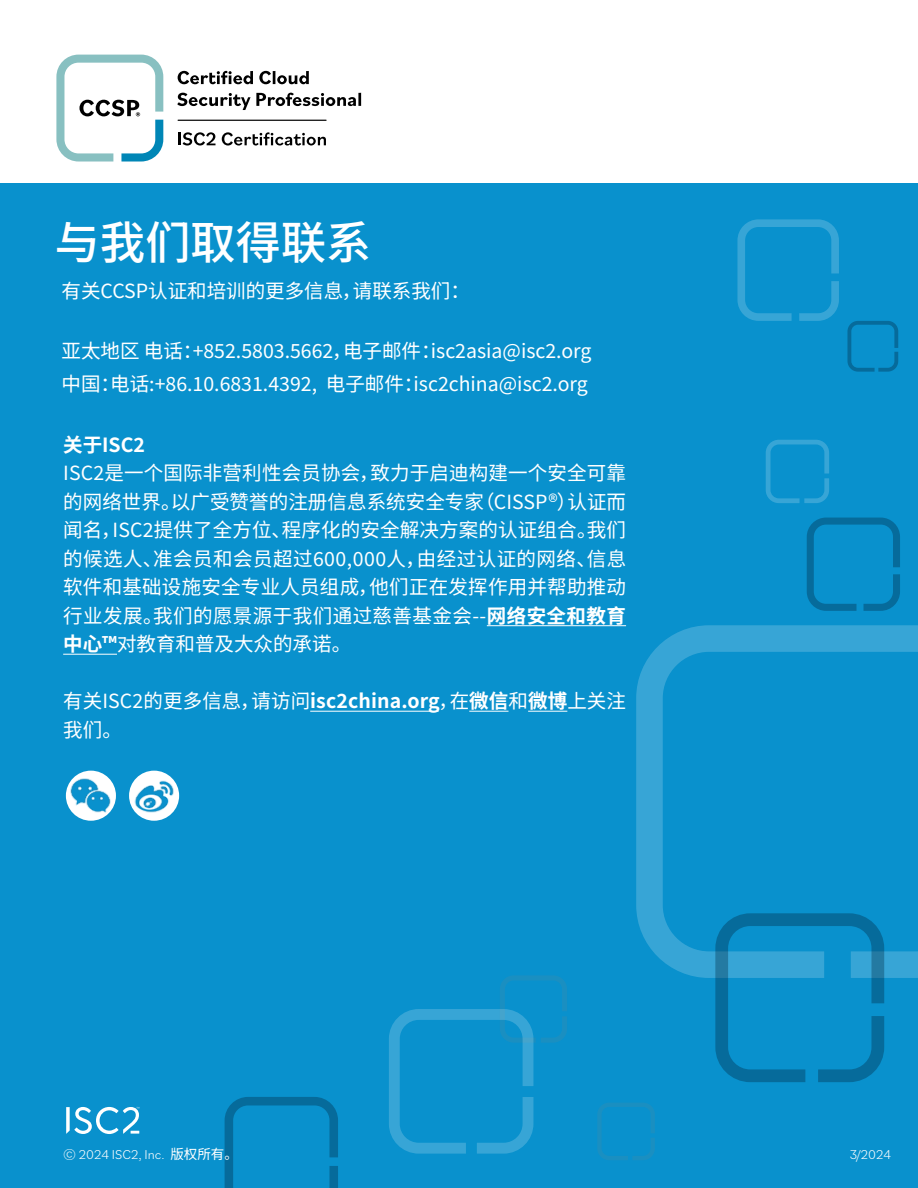
<style>
.page{position:relative;width:918px;height:1188px;background:#fff}
.page>*{position:absolute;margin:0;border:0;box-sizing:border-box;transform-origin:0 0}
.t1{font:100 45px "Noto Sans SC";letter-spacing:.005em;color:#fff}
.t2{font:100 19.5px/28.5px "Noto Sans SC";letter-spacing:.005em;color:#fff}
.t3{font:300 13.5px "Bilo";color:#fff}
.s1{font-family:"Noto Sans SC";font-weight:100}
</style>
<div class="page">
<div style="left:0;top:184px;width:918px;height:1004px;background:#0991cd"></div>
<svg style="left:636px;top:625px;width:282px;height:353px"></svg>
<svg style="left:225px;top:1097px;width:113px;height:91px"></svg>
<svg style="left:597px;top:1103px;width:58px;height:57px"></svg>
<svg style="left:715px;top:840px;width:203px;height:242px"></svg>
<svg style="left:807px;top:518px;width:93px;height:93px"></svg>
<svg style="left:389px;top:976px;width:178px;height:178px"></svg>
<svg style="left:766px;top:440px;width:63px;height:63px"></svg>
<svg style="left:737px;top:219px;width:102px;height:102px"></svg>
<svg style="left:847px;top:321px;width:51px;height:51px"></svg>
<hr style="left:487px;top:625px;width:139px;height:1px;background:#fff">
<hr style="left:63px;top:654px;width:54px;height:1px;background:#fff">
<hr style="left:310px;top:711px;width:129px;height:1px;background:#fff">
<hr style="left:469px;top:711px;width:40px;height:1px;background:#fff">
<hr style="left:528px;top:711px;width:39px;height:1px;background:#fff">
<svg style="left:178px;top:71px;width:75px;height:13px"></svg>
<svg style="left:259px;top:71px;width:50px;height:13px"></svg>
<svg style="left:177px;top:93px;width:184px;height:17px"></svg>
<svg style="left:178px;top:132px;width:38px;height:14px"></svg>
<svg style="left:222px;top:132px;width:104px;height:14px"></svg>
<svg style="left:56px;top:55px;width:107px;height:107px"></svg>
<hr style="left:178px;top:120px;width:149px;height:1px;background:#000">
<svg style="left:66px;top:1107px;width:73px;height:27px"></svg>
<img style="left:129px;top:771px;width:50px;height:50px;border-radius:25px">
<img style="left:66px;top:771px;width:50px;height:50px;border-radius:25px">
<h1 class="t1" style="left:55px;top:218px;width:318px">与我们取得联系</h1>
<p class="t2" style="left:62px;top:277px;width:410px">有关CCSP认证和培训的更多信息，请联系我们：</p>
<p class="t2" style="left:62px;top:335px;width:531px;line-height:33px">亚太地区 电话：+852.5803.5662，电子邮件：isc2asia@isc2.org中国：电话:+86.10.6831.4392, 电子邮件：isc2china@isc2.org</p>
<p class="t2" style="left:63px;top:431px;width:565px">关于ISC2<br>ISC2是一个国际非营利性会员协会，致力于启迪构建一个安全可靠的网络世界。以广受赞誉的注册信息系统安全专家（CISSP®）认证而闻名，ISC2提供了全方位、程序化的安全解决方案的认证组合。我们的候选人、准会员和会员超过600,000人，由经过认证的网络、信息软件和基础设施安全专业人员组成，他们正在发挥作用并帮助推动行业发展。我们的愿景源于我们通过慈善基金会--网络安全和教育中心™对教育和普及大众的承诺。</p>
<p class="t2" style="left:63px;top:687px;width:564px">有关ISC2的更多信息，请访问isc2china.org，在微信和微博上关注我们。</p>
<p class="t3" style="left:63px;top:1146px;width:176px">© 2024 ISC2, Inc. <span class="s1">版权所有。</span></p>
<p class="t3" style="left:850px;top:1145px;width:43px">3/2024</p>
</div>
